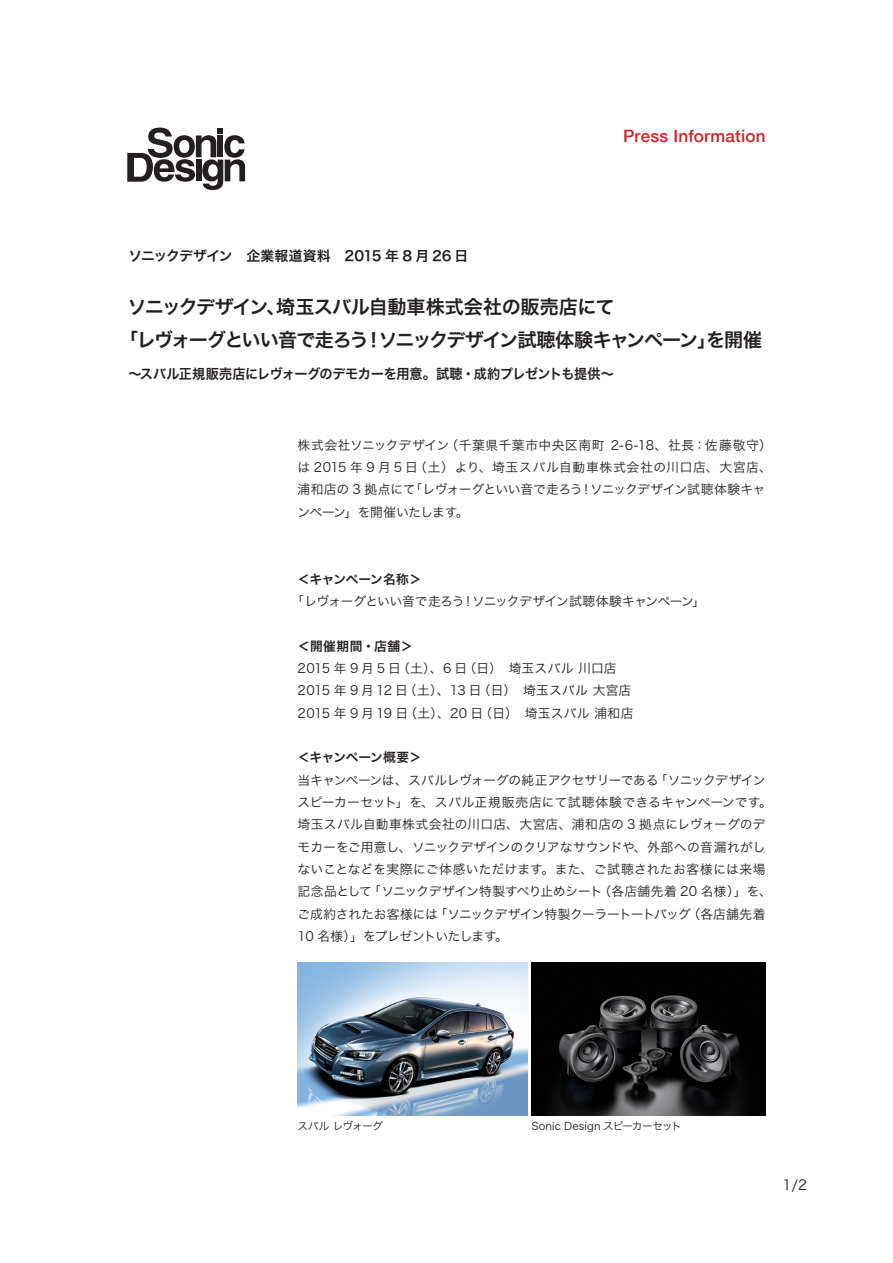
<style>
.page{position:relative;width:893px;height:1263px;background:#fff}
.page>*{position:absolute;margin:0;border:0;box-sizing:border-box;transform-origin:0 0}
.t1{font:19.2px "Hira Kaku Pro W6";letter-spacing:-.025em;color:#231f20}
.t2{font:19.2px "Hira Kaku Pro W6";letter-spacing:-.05em;color:#231f20}
.t3{font:19.2px "Hira Kaku Pro W6";letter-spacing:-.07em;color:#231f20}
.t4{font:500 16.95px "Helvetica Neue";letter-spacing:.015em;color:#d1232a}
.t5{font:13.8px "Hira Kaku Pro W6";letter-spacing:-.02em;color:#231f20;scale:.95 1}
.t6{font:13.8px "Hira Kaku Pro W6";letter-spacing:-.02em;color:#231f20}
.t7{font:13.8px "Hira Kaku Pro W3";color:#231f20}
.t8{font:12.75px "Hira Kaku Pro W3";letter-spacing:.005em;color:#231f20}
.t9{font:12.75px/22.4px "Hira Kaku Pro W3";letter-spacing:-.02em;color:#231f20}
.t10{font:12.75px/22.4px "Hira Kaku Pro W3";letter-spacing:.035em;color:#231f20}
.t11{font:12.75px "Hira Kaku Pro W6";letter-spacing:-.025em;color:#231f20}
.t12{font:12.75px "Hira Kaku Pro W3";letter-spacing:-.03em;color:#231f20}
.t13{font:12.75px "Hira Kaku Pro W3";letter-spacing:-.04em;color:#231f20}
.t14{font:12.75px "Hira Kaku Pro W3";letter-spacing:-.055em;color:#231f20}
.t15{font:12.75px "Hira Kaku Pro W3";letter-spacing:-.05em;color:#231f20}
.t16{font:12.75px "Hira Kaku Pro W3";letter-spacing:-.045em;color:#231f20}
.t17{font:12.75px "Hira Kaku Pro W3";letter-spacing:-.035em;color:#231f20}
.t18{font:12.75px "Hira Kaku Pro W3";letter-spacing:.025em;color:#231f20}
.t19{font:12.75px "Hira Kaku Pro W3";letter-spacing:.045em;color:#231f20}
.t20{font:12.75px "Hira Kaku Pro W3";letter-spacing:.24em;color:#231f20}
.t21{font:12.75px "Hira Kaku Pro W3";letter-spacing:.23em;color:#231f20}
.t22{font:12.75px "Hira Kaku Pro W3";letter-spacing:-.065em;color:#231f20}
.t23{font:10.65px "Hira Kaku Pro W3";letter-spacing:-.005em;color:#231f20}
</style>
<div class="page">
<svg style="left:127px;top:128px;width:118px;height:62px"></svg>
<img style="left:298px;top:962px;width:229px;height:154px">
<img style="left:531px;top:962px;width:234px;height:154px">
<h2 class="t4" style="left:623px;top:122px;width:144px">Press Information</h2>
<p class="t6" style="left:129px;top:243px;width:341px">ソニックデザイン　企業報道資料　2015 年 8 月 26 日</p>
<p class="t1" style="left:127px;top:289px;width:488px">ソニックデザイン埼玉スバル自動車株式会社の販売店にて</p>
<p class="t2" style="left:267px;top:289px;width:21px">、</p>
<p class="t3" style="left:119px;top:323px;width:251px">「レヴォーグといい音で走ろう</p>
<p class="t5" style="left:129px;top:361px;width:512px">〜スバル正規販売店にレヴォーグのデモカーを用意。試聴・成約プレゼントも提供〜</p>
<p class="t2" style="left:378px;top:323px;width:385px">ソニックデザイン試聴体験キャンペーンを開催</p>
<p class="t2" style="left:364px;top:323px;width:21px">！</p>
<p class="t2" style="left:697px;top:323px;width:21px">」</p>
<p class="t8" style="left:611px;top:433px;width:162px">2-6-18、社長：佐藤敬守(</p>
<p class="t19" style="left:445px;top:433px;width:161px">（千葉県千葉市中央区南町</p>
<p class="t10" style="left:414px;top:433px;width:359px;text-indent:-116px">株式会社ソニックデザイン<br>（土）より、埼玉スバル自動車株式会社の川口店、大宮店、</p>
<p class="t20" style="left:298px;top:456px;width:122px">は2015年9月5日</p>
<p class="t13" style="left:409px;top:478px;width:175px">「レヴォーグといい音で走ろう</p>
<p class="t9" style="left:298px;top:477px;width:172px">浦和店の 3 拠点にて<br>ンペーン」を開催いたします。</p>
<p class="t17" style="left:590px;top:478px;width:177px">ソニックデザイン試聴体験キャ</p>
<p class="t8" style="left:580px;top:478px;width:14px">！</p>
<p class="t11" style="left:298px;top:567px;width:125px">＜キャンペーン名称&lt;</p>
<p class="t13" style="left:291px;top:590px;width:175px">「レヴォーグといい音で走ろう</p>
<p class="t11" style="left:298px;top:634px;width:117px">＜開催期間・店舗&lt;</p>
<p class="t15" style="left:472px;top:590px;width:235px">ソニックデザイン試聴体験キャンペーン「</p>
<p class="t8" style="left:462px;top:590px;width:14px">！</p>
<p class="t21" style="left:298px;top:657px;width:105px">2015年9月5日</p>
<p class="t8" style="left:397px;top:657px;width:72px">（土）、6 日</p>
<p class="t8" style="left:463px;top:657px;width:155px">（日）　埼玉スバル川口店</p>
<p class="t8" style="left:298px;top:679px;width:112px">2015 年 9 月 12 日</p>
<p class="t8" style="left:404px;top:679px;width:79px">（土）、13 日</p>
<p class="t8" style="left:478px;top:679px;width:155px">（日）　埼玉スバル大宮店</p>
<p class="t8" style="left:298px;top:701px;width:112px">2015 年 9 月 19 日</p>
<p class="t11" style="left:298px;top:746px;width:125px">＜キャンペーン概要&lt;</p>
<p class="t8" style="left:404px;top:701px;width:80px">（土）、20 日</p>
<p class="t8" style="left:479px;top:701px;width:156px">（日）　埼玉スバル浦和店</p>
<p class="t12" style="left:298px;top:768px;width:362px">当キャンペーンは、スバルレヴォーグの純正アクセサリーである</p>
<p class="t8" style="left:298px;top:791px;width:476px">スピーカーセット」を、スバル正規販売店にて試聴体験できるキャンペーンです。</p>
<p class="t8" style="left:298px;top:813px;width:469px">埼玉スバル自動車株式会社の川口店、大宮店、浦和店の 3 拠点にレヴォーグのデ</p>
<p class="t8" style="left:298px;top:835px;width:469px">モカーをご用意し、ソニックデザインのクリアなサウンドや、外部への音漏れがし</p>
<p class="t8" style="left:298px;top:858px;width:469px">ないことなどを実際にご体感いただけます。また、ご試聴されたお客様には来場</p>
<p class="t18" style="left:598px;top:880px;width:175px">（各店舗先着 20 名様）」を、</p>
<p class="t22" style="left:655px;top:768px;width:112px">「ソニックデザイン</p>
<p class="t16" style="left:368px;top:880px;width:236px">「ソニックデザイン特製すべり止めシート</p>
<p class="t8" style="left:298px;top:880px;width:76px">記念品として</p>
<p class="t8" style="left:687px;top:902px;width:80px">（各店舗先着</p>
<p class="t14" style="left:434px;top:902px;width:258px">「ソニックデザイン特製クーラートートバッグ</p>
<p class="t9" style="left:298px;top:902px;width:212px">ご成約されたお客様には<br>10 名様）」をプレゼントいたします。</p>
<p class="t23" style="left:298px;top:1117px;width:87px">スバルレヴォーグ</p>
<p class="t23" style="left:531px;top:1117px;width:152px">Sonic Design スピーカーセット</p>
<p class="t7" style="left:782px;top:1172px;width:26px">1/2</p>
</div>
